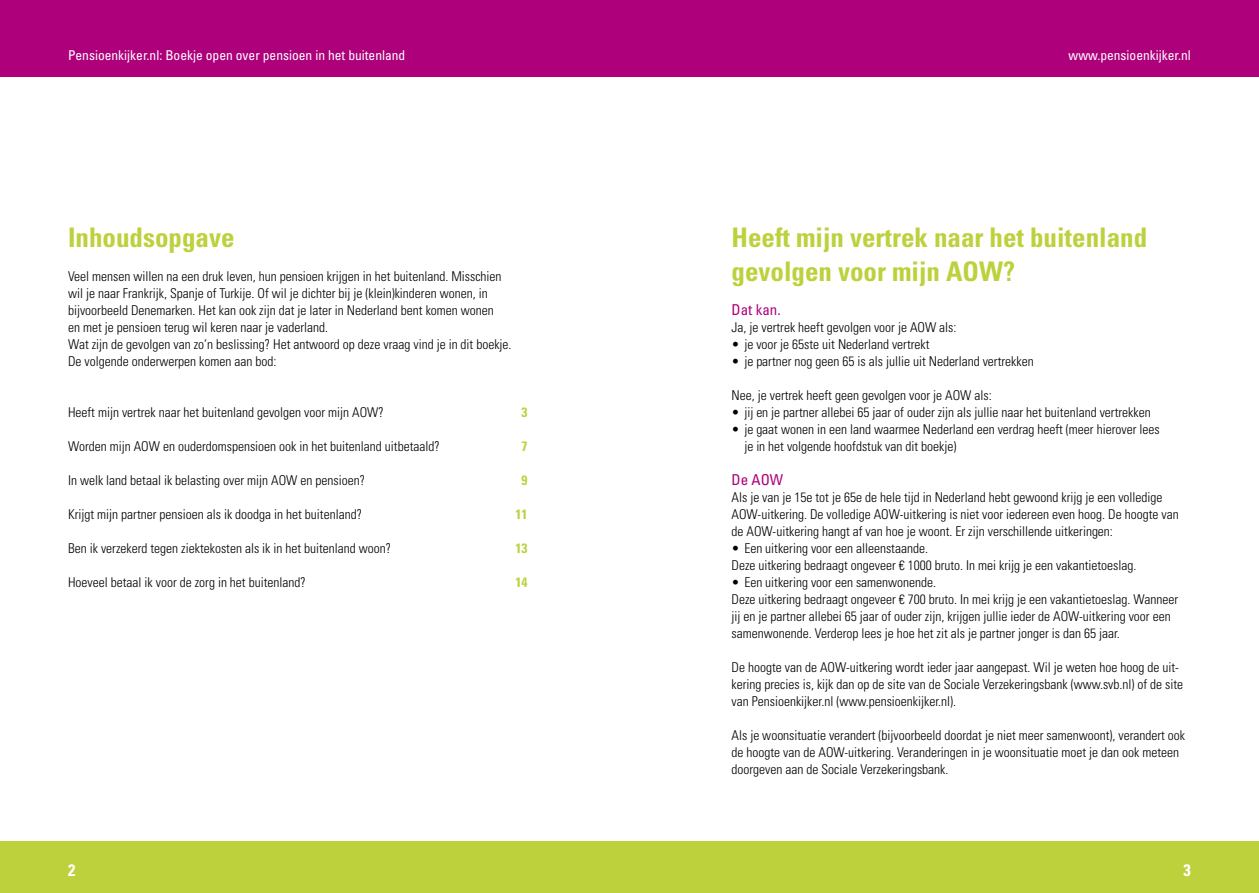
<style>
.page{position:relative;width:1259px;height:893px;background:#fff}
.page>*{position:absolute;margin:0;border:0;box-sizing:border-box;transform-origin:0 0}
.t1{font:700 condensed 27px/34px "Univers";color:#bdd13d}
.t2{font:700 condensed 16.5px "Univers";color:#fff}
.t3{font:condensed 15px "Univers";color:#ae007b}
.t4{font:300 condensed 13.5px/17px "Univers";color:#000}
.t5{font:condensed 13.5px "Univers";color:#fff}
.t6{font:700 condensed 13.5px "Univers";color:#bdd13d}
</style>
<div class="page">
<div style="left:0;top:842px;width:629px;height:51px;background:#bdd13d"></div>
<div style="left:0;top:0;width:629px;height:77px;background:#ae007b"></div>
<div style="left:629px;top:842px;width:630px;height:51px;background:#bdd13d"></div>
<div style="left:629px;top:0;width:630px;height:77px;background:#ae007b"></div>
<p class="t5" style="left:68px;top:46px;width:339px">Pensioenkijker.nl: Boekje open over pensioen in het buitenland</p>
<p class="t5" style="left:1068px;top:46px;width:124px">www.pensioenkijker.nl</p>
<h1 class="t1" style="left:68px;top:220px;width:168px">Inhoudsopgave</h1>
<p class="t4" style="left:68px;top:267px;width:445px">Veel mensen willen na een druk leven, hun pensioen krijgen in het buitenland. Misschien wil je naar Frankrijk, Spanje of Turkije. Of wil je dichter bij je (klein)kinderen wonen, in bijvoorbeeld Denemarken. Het kan ook zijn dat je later in Nederland bent komen wonen<br>en met je pensioen terug wil keren naar je vaderland.<br>Wat zijn de gevolgen van zo’n beslissing? Het antwoord op deze vraag vind je in dit boekje.<br>De volgende onderwerpen komen aan bod:</p>
<p class="t4" style="left:68px;top:403px;width:317px">Heeft mijn vertrek naar het buitenland gevolgen voor mijn AOW?</p>
<p class="t6" style="left:521px;top:404px;width:7px">3</p>
<p class="t4" style="left:68px;top:438px;width:373px">Worden mijn AOW en ouderdomspensioen ook in het buitenland uitbetaald?</p>
<p class="t6" style="left:521px;top:438px;width:7px">7</p>
<p class="t4" style="left:68px;top:472px;width:298px">In welk land betaal ik belasting over mijn AOW en pensioen?</p>
<p class="t6" style="left:521px;top:472px;width:7px">9</p>
<p class="t4" style="left:68px;top:506px;width:295px">Krijgt mijn partner pensioen als ik doodga in het buitenland?</p>
<p class="t6" style="left:515px;top:506px;width:13px">11</p>
<p class="t4" style="left:68px;top:540px;width:325px">Ben ik verzekerd tegen ziektekosten als ik in het buitenland woon?</p>
<p class="t6" style="left:515px;top:540px;width:13px">13</p>
<p class="t4" style="left:68px;top:574px;width:239px">Hoeveel betaal ik voor de zorg in het buitenland?</p>
<p class="t6" style="left:515px;top:574px;width:13px">14</p>
<h1 class="t1" style="left:731px;top:220px;width:417px">Heeft mijn vertrek naar het buitenland gevolgen voor mijn AOW?</h1>
<p class="t3" style="left:731px;top:300px;width:51px">Dat kan.</p>
<p class="t4" style="left:731px;top:318px;width:226px">Ja, je vertrek heeft gevolgen voor je AOW als:</p>
<p class="t4" style="left:731px;top:335px;width:199px">• je voor je 65ste uit Nederland vertrekt</p>
<p class="t4" style="left:731px;top:352px;width:304px">• je partner nog geen 65 is als jullie uit Nederland vertrekken</p>
<p class="t4" style="left:731px;top:386px;width:262px">Nee, je vertrek heeft geen gevolgen voor je AOW als:</p>
<p class="t4" style="left:731px;top:403px;width:420px">• jij en je partner allebei 65 jaar of ouder zijn als jullie naar het buitenland vertrekken</p>
<p class="t4" style="left:744px;top:420px;width:417px;text-indent:-13px">• je gaat wonen in een land waarmee Nederland een verdrag heeft (meer hierover lees je in het volgende hoofdstuk van dit boekje)</p>
<p class="t3" style="left:731px;top:470px;width:53px">De AOW</p>
<p class="t4" style="left:731px;top:489px;width:449px">Als je van je 15e tot je 65e de hele tijd in Nederland hebt gewoond krijg je een volledige<br>AOW-uitkering. De volledige AOW-uitkering is niet voor iedereen even hoog. De hoogte van de AOW-uitkering hangt af van hoe je woont. Er zijn verschillende uitkeringen:</p>
<p class="t4" style="left:731px;top:540px;width:406px">• Een uitkering voor een alleenstaande.<br>Deze uitkering bedraagt ongeveer € 1000 bruto. In mei krijg je een vakantietoeslag.</p>
<p class="t4" style="left:731px;top:574px;width:448px">• Een uitkering voor een samenwonende.<br>Deze uitkering bedraagt ongeveer € 700 bruto. In mei krijg je een vakantietoeslag. Wanneer jij en je partner allebei 65 jaar of ouder zijn, krijgen jullie ieder de AOW-uitkering voor een samenwonende. Verderop lees je hoe het zit als je partner jonger is dan 65 jaar.</p>
<p class="t4" style="left:731px;top:659px;width:453px">De hoogte van de AOW-uitkering wordt ieder jaar aangepast. Wil je weten hoe hoog de uit&shy;kering precies is, kijk dan op de site van de Sociale Verzekeringsbank (www.svb.nl) of de site van Pensioenkijker.nl (www.pensioenkijker.nl).</p>
<p class="t4" style="left:731px;top:727px;width:455px">Als je woonsituatie verandert (bijvoorbeeld doordat je niet meer samenwoont), verandert ook de hoogte van de AOW-uitkering. Veranderingen in je woonsituatie moet je dan ook meteen doorgeven aan de Sociale Verzekeringsbank.</p>
<p class="t2" style="left:68px;top:860px;width:9px">2</p>
<p class="t2" style="left:1183px;top:860px;width:9px">3</p>
</div>
